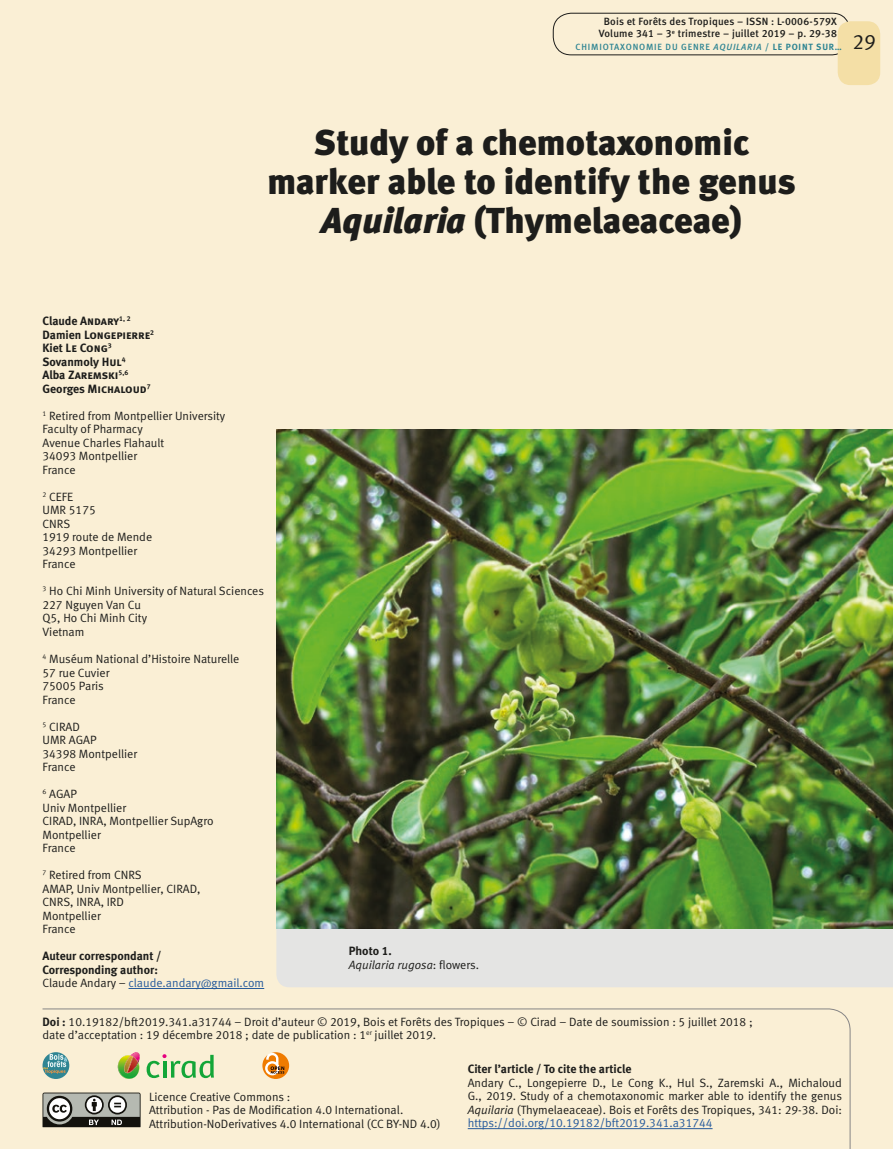
<style>
.page{position:relative;width:893px;height:1149px;background:#fff}
.page>*{position:absolute;margin:0;border:0;box-sizing:border-box;transform-origin:0 0}
.t1{font:36px/39px "Meta Black LF";color:#1d1d1b;text-align:center}
.t2{font:21px "Meta Normal LF";color:#1d1d1b}
.t3{font:12px/13.5px "Meta Normal LF";color:#1d1d1b}
.t4{font:12px/13.5px "Meta Bold LF";color:#1d1d1b}
.t5{font:12px/13.5px "Meta Bold LF Caps";color:#1d1d1b}
.t6{font:12px "Meta Normal LF";color:#275b9c}
.t7{font:italic 12px "Meta Normal LF";color:#1d1d1b}
.t8{font:10.5px/12px "Meta Medium LF";letter-spacing:.02em;color:#1d1d1b;text-align:center}
.t9{font:9px "Meta Medium LF";letter-spacing:.09em;color:#2f8593}
.s1{font-style:italic}
.s2{font-family:"Meta Bold LF"}
.s3{font-family:"Meta Bold LF Caps"}
.s4{color:#1d1d1b}
.s5{font-style:normal}
.s6{color:#275b9c}
</style>
<div class="page">
<div style="left:0;top:0;width:893px;height:1148px;background:#faefd5"></div>
<div style="left:553px;top:13px;width:297px;height:42px;border:1px solid #1d1d1b;border-radius:18px"></div>
<div style="left:838px;top:21px;width:42px;height:64px;background:#f4dfa6;border-radius:13px"></div>
<div style="left:276px;top:928px;width:617px;height:58px;background:#e4e4e3"></div>
<img style="left:276px;top:429px;width:617px;height:499px">
<hr style="left:129px;top:987px;width:135px;height:1px;background:#275b9c">
<svg style="left:42px;top:1008px;width:809px;height:140px"></svg>
<hr style="left:468px;top:1127px;width:245px;height:1px;background:#275b9c">
<svg style="left:43px;top:1092px;width:98px;height:35px;background:#83847e"></svg>
<svg style="left:43px;top:1051px;width:26px;height:27px"></svg>
<svg style="left:43px;top:1053px;width:24px;height:20px"></svg>
<svg style="left:262px;top:1051px;width:27px;height:27px"></svg>
<svg style="left:118px;top:1051px;width:22px;height:27px"></svg>
<svg style="left:147px;top:1053px;width:67px;height:24px"></svg>
<p class="t8" style="left:599px;top:16px;width:239px">Bois et Forêts des Tropiques – ISSN : L-0006-579X<br>Volume 341 – 3<sup>e</sup> trimestre – juillet 2019 – p. 29-38</p>
<p class="t9" style="left:576px;top:41px;width:268px">CHIMIOTAXONOMIE DU GENRE <span class="s1">AQUILARIA</span> <span class="s2">/ LE POINT SUR…</span></p>
<h2 class="t2" style="left:852px;top:30px;width:25px">29</h2>
<h1 class="t1" style="left:268px;top:123px;width:530px">Study of a chemotaxonomic marker able to identify the genus<br><span class="s1">Aquilaria</span> (Thymelaeaceae)</h1>
<p class="t4" style="left:43px;top:314px;width:90px">Claude <span class="s3">Andary</span><sup>1,</sup> <sup>2</sup></p>
<p class="t5" style="left:43px;top:327px;width:113px"><span class="s2">Damien</span> Longepierre<sup>2<br></sup><span class="s2">Kiet</span> Le Cong<sup>3</sup></p>
<p class="t4" style="left:43px;top:354px;width:85px">Sovanmoly <span class="s3">Hul</span><sup>4</sup></p>
<p class="t5" style="left:43px;top:368px;width:110px"><span class="s2">Alba</span> Zaremski<sup>5,6<br></sup><span class="s2">Georges</span> Michaloud<sup>7</sup></p>
<p class="t3" style="left:43px;top:408px;width:184px"><sup>1</sup> Retired from Montpellier University<br>Faculty of Pharmacy<br>Avenue Charles Flahault<br>34093 Montpellier<br>France</p>
<p class="t3" style="left:43px;top:489px;width:111px"><sup>2</sup> CEFE<br>UMR 5175<br>CNRS<br>1919 route de Mende<br>34293 Montpellier<br>France</p>
<p class="t3" style="left:43px;top:584px;width:223px"><sup>3</sup> Ho Chi Minh University of Natural Sciences<br>227 Nguyen Van Cu<br>Q5, Ho Chi Minh City<br>Vietnam</p>
<p class="t3" style="left:43px;top:651px;width:198px"><sup>4</sup> Muséum National d’Histoire Naturelle<br>57 rue Cuvier<br>75005 Paris<br>France</p>
<p class="t3" style="left:43px;top:719px;width:96px"><sup>5</sup> CIRAD<br>UMR AGAP<br>34398 Montpellier<br>France</p>
<p class="t3" style="left:43px;top:786px;width:173px"><sup>6</sup> AGAP<br>Univ Montpellier<br>CIRAD, INRA, Montpellier SupAgro<br>Montpellier<br>France</p>
<p class="t3" style="left:43px;top:867px;width:159px"><sup>7</sup> Retired from CNRS<br>AMAP, Univ Montpellier, CIRAD,<br>CNRS, INRA, IRD<br>Montpellier<br>France</p>
<p class="t4" style="left:43px;top:948px;width:120px">Auteur correspondant /<br>Corresponding author:</p>
<p class="t6" style="left:43px;top:975px;width:223px"><span class="s4">Claude Andary –</span> claude.andary@gmail.com</p>
<p class="t4" style="left:349px;top:943px;width:45px">Photo 1.</p>
<p class="t7" style="left:349px;top:957px;width:132px">Aquilaria rugosa<span class="s5">: flowers.</span></p>
<p class="t3" style="left:43px;top:1014px;width:712px"><span class="s2">Doi :</span> 10.19182/bft2019.341.a31744 – Droit d’auteur © 2019, Bois et Forêts des Tropiques – © Cirad – Date de soumission : 5 juillet 2018 ; date d’acceptation : 19 décembre 2018 ; date de publication : 1<sup>er</sup> juillet 2019.</p>
<p class="t3" style="left:149px;top:1089px;width:293px">Licence Creative Commons :<br>Attribution - Pas de Modification 4.0 International.<br>Attribution-NoDerivatives 4.0 International (CC BY-ND 4.0)</p>
<p class="t4" style="left:468px;top:1061px;width:165px">Citer l’article / To cite the article</p>
<p class="t3" style="left:468px;top:1075px;width:376px;text-align:justify">Andary C., Longepierre D., Le Cong K., Hul S., Zaremski A., Michaloud G., 2019. Study of a chemotaxonomic marker able to identify the genus <span class="s1">Aquilaria</span> (Thymelaeaceae). Bois et Forêts des Tropiques, 341: 29-38. Doi: <span class="s6">https://doi.org/10.19182/bft2019.341.a31744</span></p>
</div>
